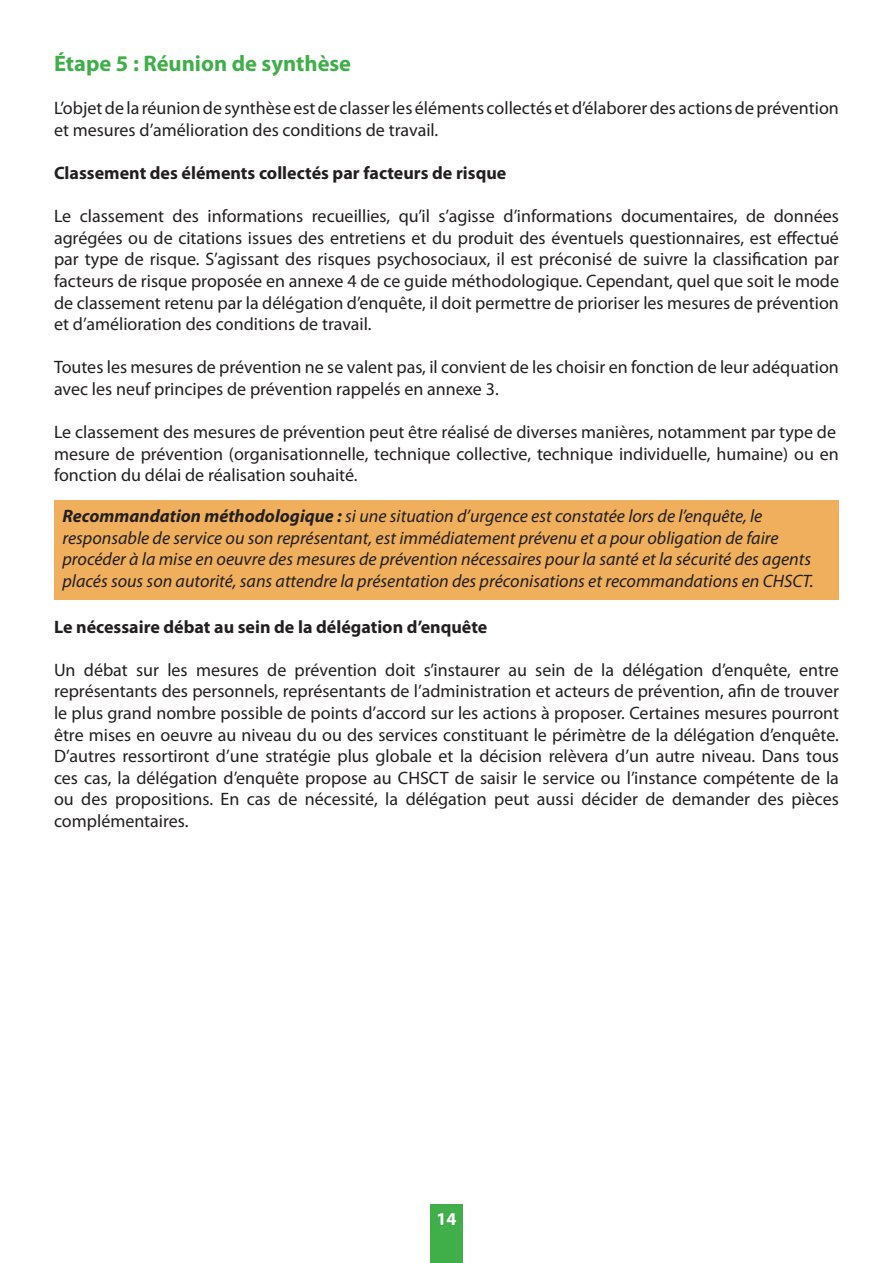
<style>
.page{position:relative;width:893px;height:1263px;background:#fff}
.page>*{position:absolute;margin:0;border:0;box-sizing:border-box;transform-origin:0 0}
.Texte{font:700 22.5px "Myriad Pro";color:#40ae49}
.Texte-2{font:18px/21.6px "Myriad Pro";color:#231f20;text-align:justify}
.Texte_Italique{font:italic 18px/21.6px "Myriad Pro";color:#231f20}
.Texte-3{font:700 18px "Myriad Pro";color:#231f20}
.t1{font:700 18px "Myriad Pro";color:#fff}
.s1{font-weight:700}
</style>
<div class="page">
<div style="left:430px;top:1204px;width:33px;height:59px;background:#40ae49"></div>
<div style="left:54px;top:500px;width:785px;height:100px;background:#efaf5d"></div>
<p class="Texte" style="left:54px;top:49px;width:299px">Étape 5 : Réunion de synthèse</p>
<p class="Texte-2" style="left:54px;top:97px;width:786px">L’objet de la réunion de synthèse est de classer les éléments collectés et d’élaborer des actions de prévention</p>
<p class="Texte-2" style="left:54px;top:119px;width:386px">et mesures d’amélioration des conditions de travail.</p>
<p class="Texte-3" style="left:54px;top:161px;width:454px">Classement des éléments collectés par facteurs de risque</p>
<p class="Texte-2" style="left:54px;top:205px;width:786px">Le classement des informations recueillies, qu’il s’agisse d’informations documentaires, de données agrégées ou de citations issues des entretiens et du produit des éventuels questionnaires, est effectué par type de risque. S’agissant des risques psychosociaux, il est préconisé de suivre la classification par facteurs de risque proposée en annexe 4 de ce guide méthodologique. Cependant, quel que soit le mode de classement retenu par la délégation d’enquête, il doit permettre de prioriser les mesures de prévention et d’amélioration des conditions de travail.</p>
<p class="Texte-2" style="left:54px;top:356px;width:786px">Toutes les mesures de prévention ne se valent pas, il convient de les choisir en fonction de leur adéquation</p>
<p class="Texte-2" style="left:54px;top:378px;width:446px">avec les neuf principes de prévention rappelés en annexe 3.</p>
<p class="Texte-2" style="left:54px;top:421px;width:784px">Le classement des mesures de prévention peut être réalisé de diverses manières, notamment par type de</p>
<p class="Texte-2" style="left:54px;top:443px;width:786px">mesure de prévention (organisationnelle, technique collective, technique individuelle, humaine) ou en fonction du délai de réalisation souhaité.</p>
<p class="Texte_Italique" style="left:63px;top:505px;width:752px"><span class="s1">Recommandation méthodologique :</span> si une situation d’urgence est constatée lors de l’enquête, le responsable de service ou son représentant, est immédiatement prévenu et a pour obligation de faire procéder à la mise en oeuvre des mesures de prévention nécessaires pour la santé et la sécurité des agents placés sous son autorité, sans attendre la présentation des préconisations et recommandations en CHSCT.</p>
<p class="Texte-3" style="left:54px;top:615px;width:435px">Le nécessaire débat au sein de la délégation d’enquête</p>
<p class="Texte-2" style="left:54px;top:659px;width:787px">Un débat sur les mesures de prévention doit s’instaurer au sein de la délégation d’enquête, entre représentants des personnels, représentants de l’administration et acteurs de prévention, afin de trouver le plus grand nombre possible de points d’accord sur les actions à proposer. Certaines mesures pourront être mises en oeuvre au niveau du ou des services constituant le périmètre de la délégation d’enquête.<br>D’autres ressortiront d’une stratégie plus globale et la décision relèvera d’un autre niveau. Dans tous ces cas, la délégation d’enquête propose au CHSCT de saisir le service ou l’instance compétente de la ou des propositions. En cas de nécessité, la délégation peut aussi décider de demander des pièces complémentaires.</p>
<p class="t1" style="left:436px;top:1208px;width:21px">14</p>
</div>
